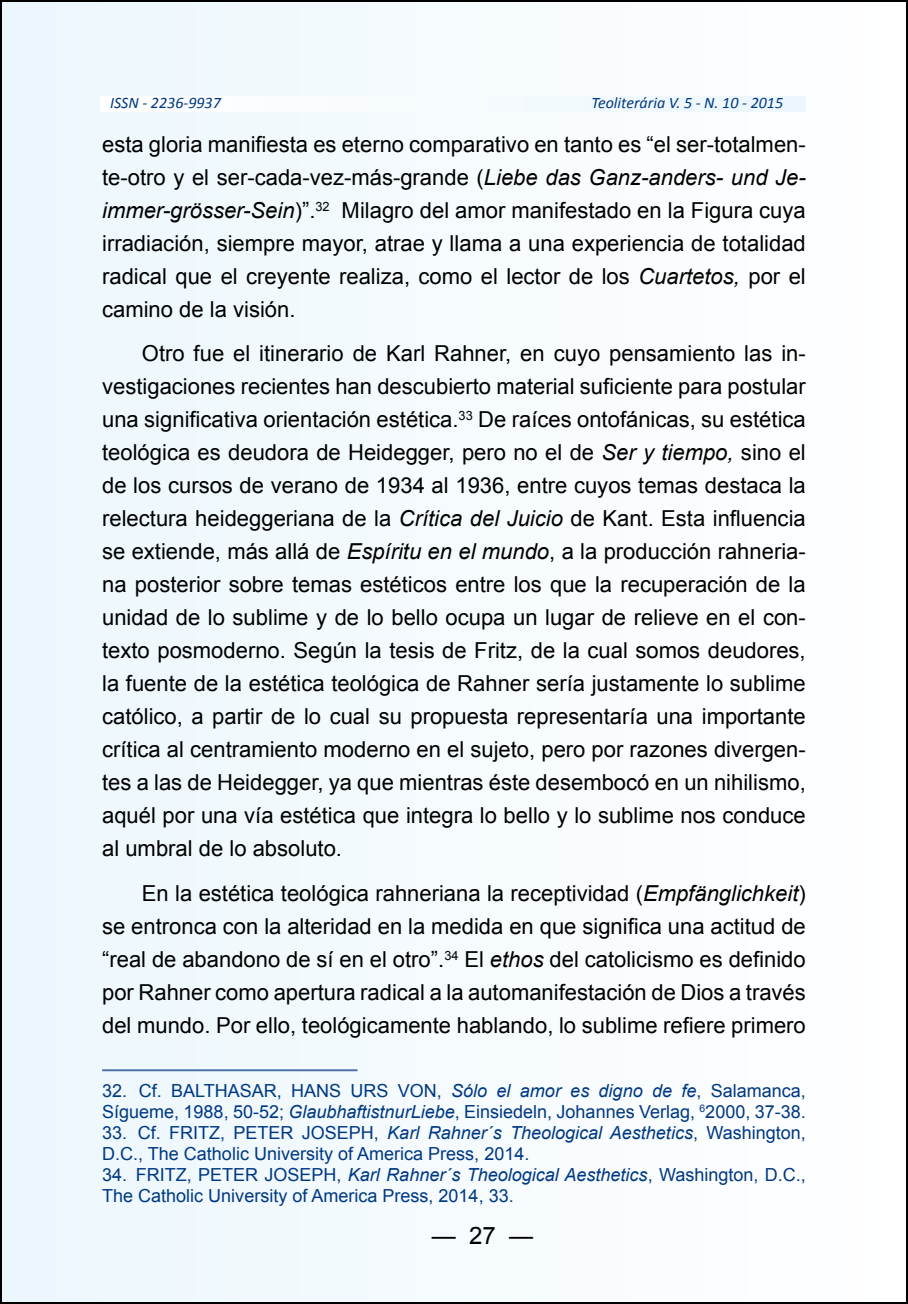
<style>
.page{position:relative;width:908px;height:1304px;background:#fff}
.page>*{position:absolute;margin:0;border:0;box-sizing:border-box;transform-origin:0 0}
.t1{font:24px "Arial";color:#000}
.t2{font:22px/33px "Arial";color:#000;text-align:justify}
.t3{font:18px/21px "Arial";color:#003882}
.t4{font:italic 16px "Calibri";color:#003882}
.s1{font-style:italic}
</style>
<div class="page">
<div style="left:1px;top:1px;width:905px;height:1302px;background:#f5fbfe"></div>
<hr style="left:102px;top:1069px;width:255px;height:2px;background:#4d74a8">
<p class="t4" style="left:110px;top:93px;width:112px">ISSN - 2236-9937</p>
<p class="t4" style="left:591px;top:93px;width:193px">Teoliterária V. 5 - N. 10 - 2015</p>
<p class="t2" style="left:102px;top:128px;width:704px">esta gloria manifiesta es eterno comparativo en tanto es “el ser-totalmen&shy;te-otro y el ser-cada-vez-más-grande (<span class="s1">Liebe das Ganz-anders- und Je&shy;immer-grösser-Sein</span>)”.<sup>32</sup> Milagro del amor manifestado en la Figura cuya irradiación, siempre mayor, atrae y llama a una experiencia de totalidad radical que el creyente realiza, como el lector de los <span class="s1">Cuartetos,</span> por el camino de la visión.</p>
<p class="t2" style="left:102px;top:337px;width:705px;text-indent:40px">Otro fue el itinerario de Karl Rahner, en cuyo pensamiento las in&shy;vestigaciones recientes han descubierto material suficiente para postular una significativa orientación estética.<sup>33</sup> De raíces ontofánicas, su estética teológica es deudora de Heidegger, pero no el de <span class="s1">Ser y tiempo,</span> sino el de los cursos de verano de 1934 al 1936, entre cuyos temas destaca la relectura heideggeriana de la <span class="s1">Crítica del Juicio</span> de Kant. Esta influencia se extiende, más allá de <span class="s1">Espíritu en el mundo</span>, a la producción rahneria&shy;na posterior sobre temas estéticos entre los que la recuperación de la unidad de lo sublime y de lo bello ocupa un lugar de relieve en el con&shy;texto posmoderno. Según la tesis de Fritz, de la cual somos deudores, la fuente de la estética teológica de Rahner sería justamente lo sublime católico, a partir de lo cual su propuesta representaría una importante crítica al centramiento moderno en el sujeto, pero por razones divergen&shy;tes a las de Heidegger, ya que mientras éste desembocó en un nihilismo, aquél por una vía estética que integra lo bello y lo sublime nos conduce al umbral de lo absoluto.</p>
<p class="t2" style="left:102px;top:877px;width:705px;text-indent:40px">En la estética teológica rahneriana la receptividad (<span class="s1">Empfänglichkeit</span>) se entronca con la alteridad en la medida en que significa una actitud de “real de abandono de sí en el otro”.<sup>34</sup> El <span class="s1">ethos</span> del catolicismo es definido por Rahner como apertura radical a la automanifestación de Dios a través del mundo. Por ello, teológicamente hablando, lo sublime refiere primero</p>
<p class="t3" style="left:102px;top:1080px;width:704px">32. Cf. BALTHASAR, HANS URS VON, <span class="s1">Sólo el amor es digno de fe</span>, Salamanca,<br>Sígueme, 1988, 50-52; <span class="s1">GlaubhaftistnurLiebe</span>, Einsiedeln, Johannes Verlag, <sup>6</sup>2000, 37-38.</p>
<p class="t3" style="left:102px;top:1122px;width:704px">33. Cf. FRITZ, PETER JOSEPH, <span class="s1">Karl Rahner´s Theological Aesthetics</span>, Washington,<br>D.C., The Catholic University of America Press, 2014.</p>
<p class="t3" style="left:102px;top:1164px;width:705px">34. FRITZ, PETER JOSEPH, <span class="s1">Karl Rahner´s Theological Aesthetics</span>, Washington, D.C.,<br>The Catholic University of America Press, 2014, 33.</p>
<p class="t1" style="left:431px;top:1219px;width:103px">— 27 —</p>
</div>
